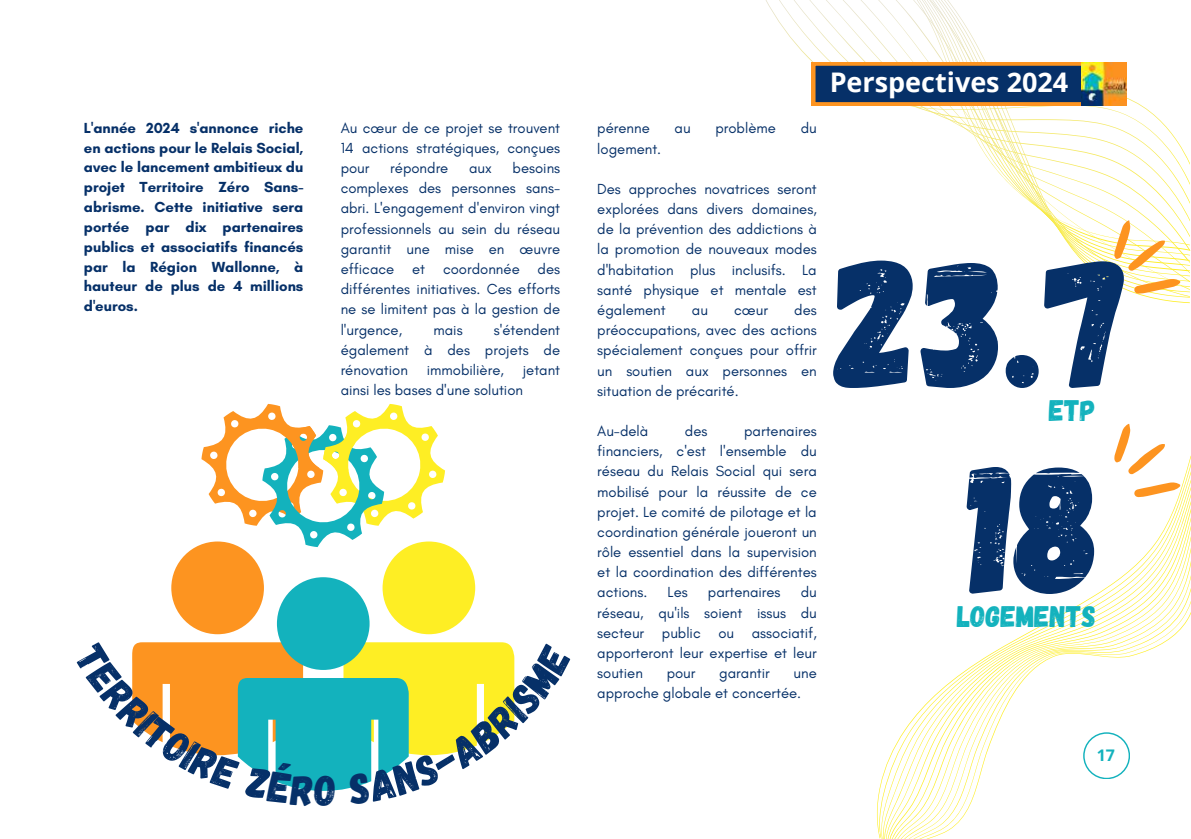
<style>
.page{position:relative;width:1191px;height:839px;background:#fff}
.page>*{position:absolute;margin:0;border:0;box-sizing:border-box;transform-origin:0 0}
.t1{font:183.2px/205.6px "Gagalin";color:#063068;text-align:center}
.t2{font:29.6px "Gagalin";color:#13b2bd}
.t3{font:700 27px "Open Sans";color:#fff}
.t4{font:700 16px "Open Sans";color:#13b2bd}
.t5{font:14.8px/20.2px "Glacial Indifference";color:#063068;text-align:justify}
.t6{font:700 14.8px/19.8px "Glacial Indifference";color:#063068;text-align:justify}
</style>
<div class="page">
<svg style="left:1063px;top:237px;width:127px;height:14px"></svg>
<svg style="left:1052px;top:221px;width:138px;height:16px"></svg>
<svg style="left:1033px;top:204px;width:157px;height:17px"></svg>
<svg style="left:1010px;top:185px;width:180px;height:19px"></svg>
<svg style="left:992px;top:165px;width:198px;height:20px"></svg>
<svg style="left:765px;top:0;width:425px;height:165px"></svg>
<svg style="left:812px;top:105px;width:312px;height:1px"></svg>
<svg style="left:812px;top:62px;width:270px;height:43px"></svg>
<img style="left:1082px;top:62px;width:45px;height:43px">
<svg style="left:877px;top:455px;width:314px;height:383px"></svg>
<svg style="left:1114px;top:220px;width:66px;height:74px"></svg>
<svg style="left:1114px;top:424px;width:66px;height:73px"></svg>
<svg style="left:1083px;top:732px;width:47px;height:46px"></svg>
<div style="left:171px;top:541px;width:93px;height:93px;background:#fd9420;border-radius:50%"></div>
<div style="left:383px;top:541px;width:92px;height:93px;background:#feee24;border-radius:50%"></div>
<div style="left:277px;top:577px;width:93px;height:93px;background:#13b2bd;border-radius:50%"></div>
<svg style="left:201px;top:404px;width:244px;height:143px"></svg>
<svg style="left:132px;top:641px;width:383px;height:150px"></svg>
<p class="t6" style="left:84px;top:118px;width:221px">L'année 2024 s'annonce riche en actions pour le Relais Social, avec le lancement ambitieux du projet Territoire Zéro Sans&shy;abrisme. Cette initiative sera portée par dix partenaires publics et associatifs financés par la Région Wallonne, à hauteur de plus de 4 millions d'euros.</p>
<p class="t5" style="left:341px;top:117px;width:221px">Au cœur de ce projet se trouvent 14 actions stratégiques, conçues pour</p>
<p class="t5" style="left:341px;top:158px;width:221px;text-indent:172px">besoins complexes des personnes sans&shy;abri. L'engagement d'environ vingt professionnels au sein du réseau garantit une mise en œuvre efficace et coordonnée des différentes initiatives. Ces efforts ne se limitent pas à la gestion de l'urgence,</p>
<p class="t5" style="left:390px;top:158px;width:60px">répondre</p>
<p class="t5" style="left:469px;top:158px;width:24px">aux</p>
<p class="t5" style="left:341px;top:319px;width:221px;text-indent:153px">s'étendent également à des projets de rénovation</p>
<p class="t5" style="left:433px;top:319px;width:31px">mais</p>
<p class="t5" style="left:427px;top:359px;width:79px">immobilière,</p>
<p class="t5" style="left:341px;top:359px;width:221px;text-indent:182px">jetant ainsi les bases d'une solution</p>
<p class="t5" style="left:597px;top:118px;width:54px">pérenne</p>
<p class="t5" style="left:675px;top:118px;width:18px">au</p>
<p class="t5" style="left:715px;top:118px;width:62px">problème</p>
<p class="t5" style="left:801px;top:118px;width:18px">du</p>
<p class="t5" style="left:597px;top:138px;width:65px">logement.</p>
<p class="t5" style="left:597px;top:179px;width:221px">Des approches novatrices seront explorées dans divers domaines, de la prévention des addictions à la promotion de nouveaux modes d'habitation plus inclusifs. La santé physique et mentale est également</p>
<p class="t5" style="left:597px;top:300px;width:221px;text-indent:197px">des préoccupations, avec des actions spécialement conçues pour offrir un soutien aux personnes en situation de précarité.</p>
<p class="t5" style="left:597px;top:421px;width:53px">Au-delà</p>
<p class="t5" style="left:685px;top:421px;width:24px">des</p>
<p class="t5" style="left:692px;top:300px;width:18px">au</p>
<p class="t5" style="left:734px;top:300px;width:35px">cœur</p>
<p class="t5" style="left:597px;top:421px;width:221px;text-indent:147px">partenaires financiers, c'est l'ensemble du réseau du Relais Social qui sera mobilisé pour la réussite de ce projet. Le comité de pilotage et la coordination générale joueront un rôle essentiel dans la supervision et la coordination des différentes actions.</p>
<p class="t5" style="left:597px;top:582px;width:221px;text-indent:204px">du réseau, qu'ils soient issus du secteur public ou associatif, apporteront leur expertise et leur soutien</p>
<p class="t5" style="left:668px;top:582px;width:22px">Les</p>
<p class="t5" style="left:708px;top:582px;width:74px">partenaires</p>
<p class="t5" style="left:667px;top:663px;width:30px">pour</p>
<p class="t5" style="left:719px;top:663px;width:52px">garantir</p>
<p class="t5" style="left:597px;top:663px;width:221px;text-indent:196px">une approche globale et concertée.</p>
<h3 class="t3" style="left:830px;top:63px;width:240px">Perspectives 2024</h3>
<h1 class="t1" style="left:835px;top:211px;width:298px">23.7<br>18</h1>
<h2 class="t2" style="left:1049px;top:391px;width:48px">ETP</h2>
<h2 class="t2" style="left:957px;top:597px;width:140px">LOGEMENTS</h2>
<p class="t4" style="left:1097px;top:744px;width:20px">17</p>
</div>
